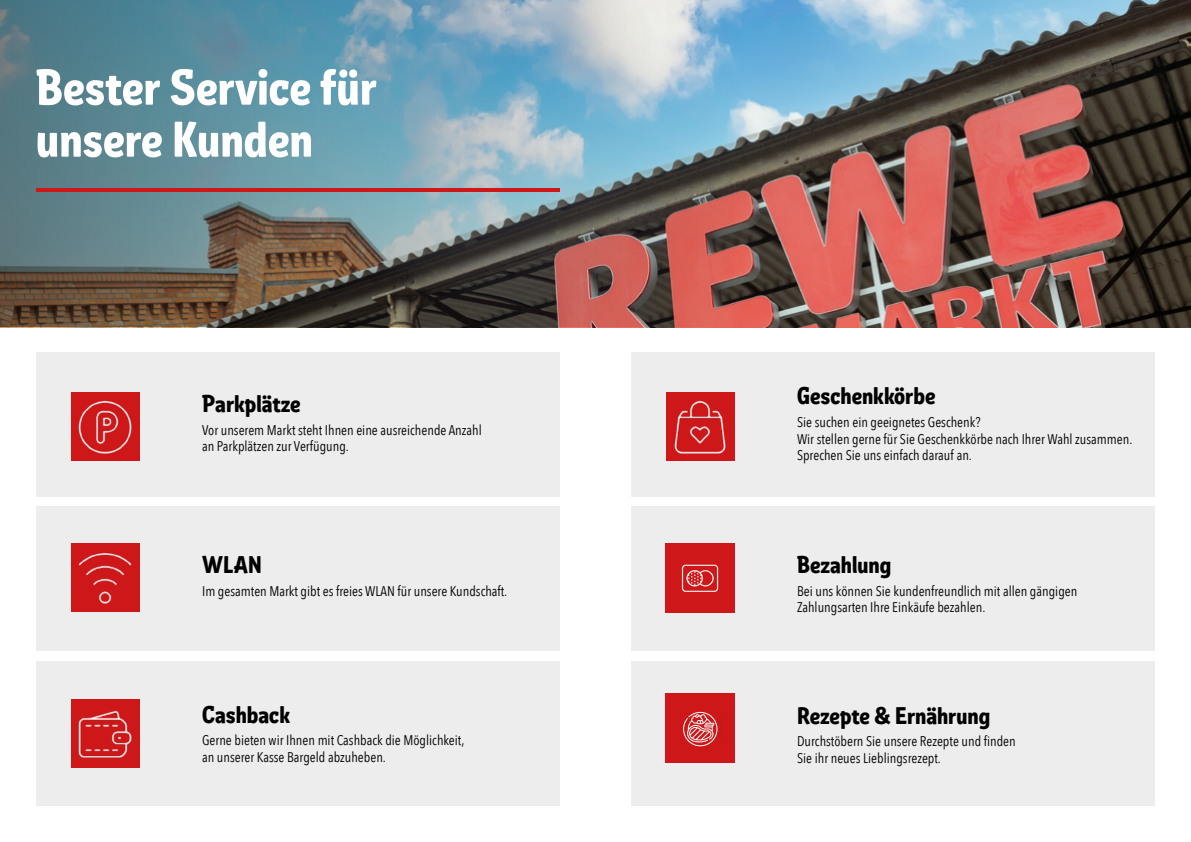
<style>
.page{position:relative;width:1191px;height:842px;background:#fff}
.page>*{position:absolute;margin:0;border:0;box-sizing:border-box;transform-origin:0 0}
.t1{font:700 50px/52px "REWE Mato";color:#fff}
.t2{font:700 24px "REWE Mato";color:#000}
.t3{font:14px/16.8px "Avenir Next Condensed";color:#000}
</style>
<div class="page">
<div style="left:36px;top:352px;width:523px;height:145px;background:#ededed"></div>
<div style="left:36px;top:506px;width:523px;height:145px;background:#ededed"></div>
<div style="left:36px;top:661px;width:523px;height:145px;background:#ededed"></div>
<div style="left:631px;top:352px;width:524px;height:145px;background:#ededed"></div>
<div style="left:631px;top:506px;width:524px;height:145px;background:#ededed"></div>
<div style="left:631px;top:661px;width:524px;height:145px;background:#ededed"></div>
<img style="left:748px;top:0;width:443px;height:327px">
<img style="left:0;top:0;width:748px;height:327px">
<hr style="left:36px;top:189px;width:523px;height:3px;background:#cd1719">
<img style="left:666px;top:543px;width:69px;height:69px">
<div style="left:666px;top:694px;width:69px;height:69px;background:#cd1719"></div>
<img style="left:680px;top:694px;width:12px;height:69px">
<img style="left:692px;top:694px;width:13px;height:69px">
<img style="left:705px;top:694px;width:16px;height:69px">
<img style="left:71px;top:392px;width:68px;height:69px">
<img style="left:666px;top:392px;width:68px;height:69px">
<img style="left:71px;top:544px;width:68px;height:68px">
<img style="left:71px;top:699px;width:68px;height:69px">
<svg style="left:683px;top:712px;width:34px;height:34px"></svg>
<h1 class="t1" style="left:36px;top:57px;width:342px">Bester Service für unsere Kunden</h1>
<h2 class="t2" style="left:202px;top:384px;width:100px">Parkplätze</h2>
<p class="t3" style="left:202px;top:421px;width:281px">Vor unserem Markt steht Ihnen eine ausreichende Anzahl an Parkplätzen zur Verfügung.</p>
<h2 class="t2" style="left:202px;top:545px;width:61px">WLAN</h2>
<p class="t3" style="left:202px;top:582px;width:307px">Im gesamten Markt gibt es freies WLAN für unsere Kundschaft.</p>
<h2 class="t2" style="left:202px;top:695px;width:90px">Cashback</h2>
<p class="t3" style="left:202px;top:731px;width:264px">Gerne bieten wir Ihnen mit Cashback die Möglichkeit, an unserer Kasse Bargeld abzuheben.</p>
<h2 class="t2" style="left:797px;top:377px;width:140px">Geschenkkörbe</h2>
<p class="t3" style="left:797px;top:413px;width:337px">Sie suchen ein geeignetes Geschenk?<br>Wir stellen gerne für Sie Geschenkkörbe nach Ihrer Wahl zusammen.<br>Sprechen Sie uns einfach darauf an.</p>
<h2 class="t2" style="left:797px;top:545px;width:96px">Bezahlung</h2>
<p class="t3" style="left:797px;top:582px;width:282px">Bei uns können Sie kundenfreundlich mit allen gängigen<br>Zahlungsarten Ihre Einkäufe bezahlen.</p>
<h2 class="t2" style="left:797px;top:696px;width:195px">Rezepte &amp; Ernährung</h2>
<p class="t3" style="left:797px;top:732px;width:220px">Durchstöbern Sie unsere Rezepte und finden<br>Sie ihr neues Lieblingsrezept.</p>
</div>
